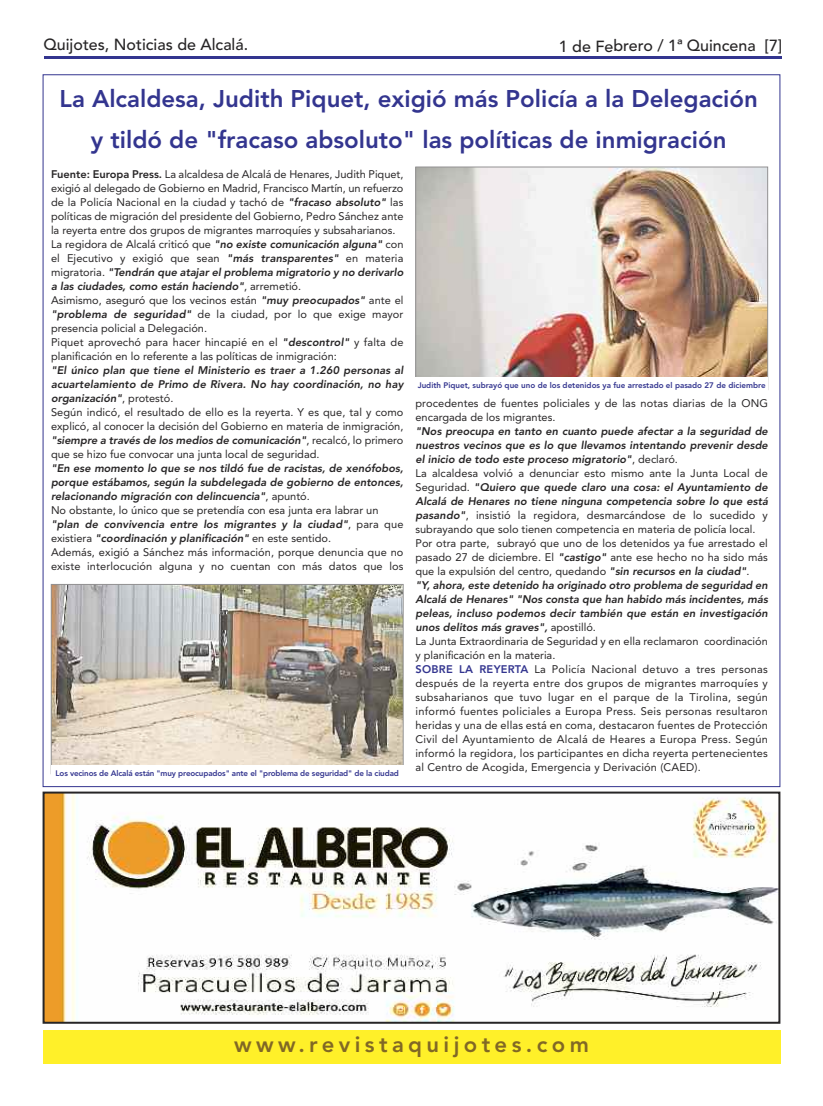
<style>
.page{position:relative;width:823px;height:1106px;background:#fff}
.page>*{position:absolute;margin:0;border:0;box-sizing:border-box;transform-origin:0 0}
.t1{font:800 24px/40.2px "Avenir";color:#33358f;text-align:center}
.t2{font:800 22px "Avenir";letter-spacing:.2em;color:#816825}
.t3{font:500 16px "Avenir";color:#272526}
.t4{font:11px/14px "Avenir";color:#272526}
.t5{font:italic 800 11px/14px "Avenir";color:#272526}
.t6{font:800 8px "Avenir";letter-spacing:-.015em;color:#33358f}
.s1{font-weight:800}
.s2{font-weight:800;font-style:italic}
.s3{font-weight:400;font-style:normal}
.s4{font-weight:800;color:#33358f}
</style>
<div class="page">
<hr style="left:44px;top:56px;width:737px;height:3px;background:#33358f">
<div style="left:43px;top:1030px;width:737px;height:33px;background:#fff029"></div>
<img style="left:46px;top:794px;width:731px;height:226px">
<div style="left:43px;top:791px;width:737px;height:232px;border:2px solid #272526"></div>
<img style="left:417px;top:169px;width:348px;height:208px">
<img style="left:53px;top:586px;width:348px;height:179px">
<div style="left:51px;top:584px;width:352px;height:190px;border:1px solid #939293"></div>
<div style="left:51px;top:765px;width:352px;height:15px;background:#fff"></div>
<h3 class="t3" style="left:44px;top:31px;width:206px">Quijotes, Noticias de Alcalá.</h3>
<h3 class="t3" style="left:558px;top:32px;width:225px">1 de Febrero / 1ª Quincena [7]</h3>
<h1 class="t1" style="left:60px;top:79px;width:699px">La Alcaldesa, Judith Piquet, exigió más Policía a la Delegación y tildó de "fracaso absoluto" las políticas de inmigración</h1>
<p class="t4" style="left:51px;top:167px;width:354px"><span class="s1">Fuente: Europa Press.</span> La alcaldesa de Alcalá de Henares, Judith Piquet, exigió al delegado de Gobierno en Madrid, Francisco Martín, un refuerzo de la Policía Nacional en la ciudad y tachó de <span class="s2">"fracaso absoluto"</span> las políticas de migración del presidente del Gobierno, Pedro Sánchez ante la reyerta entre dos grupos de migrantes marroquíes y subsaharianos.<br>La regidora de Alcalá criticó que <span class="s2">"no existe comunicación alguna"</span> con el Ejecutivo y exigió que sean <span class="s2">"más transparentes"</span> en materia migratoria. <span class="s2">"Tendrán que atajar el problema migratorio y no derivarlo a las ciudades, como están haciendo"</span>, arremetió.<br>Asimismo, aseguró que los vecinos están <span class="s2">"muy preocupados"</span> ante el <span class="s2">"problema de seguridad"</span> de la ciudad, por lo que exige mayor presencia policial a Delegación.<br>Piquet aprovechó para hacer hincapié en el <span class="s2">"descontrol"</span> y falta de planificación en lo referente a las políticas de inmigración:</p>
<p class="t4" style="left:51px;top:363px;width:354px"><span class="s2">"El único plan que tiene el Ministerio es traer a 1.260 personas al acuartelamiento de Primo de Rivera. No hay coordinación, no hay organización"</span>, protestó.<br>Según indicó, el resultado de ello es la reyerta. Y es que, tal y como explicó, al conocer la decisión del Gobierno en materia de inmigración, <span class="s2">"siempre a través de los medios de comunicación"</span>, recalcó, lo primero que se hizo fue convocar una junta local de seguridad.</p>
<p class="t5" style="left:51px;top:461px;width:354px">"En ese momento lo que se nos tildó fue de racistas, de xenófobos, porque estábamos, según la subdelegada de gobierno de entonces, relacionando migración con delincuencia"<span class="s3">, apuntó.<br>No obstante, lo único que se pretendía con esa junta era labrar un </span>"plan de convivencia entre los migrantes y la ciudad"<span class="s3">, para que existiera</span> "coordinación y planificación" <span class="s3">en este sentido.<br>Además, exigió a Sánchez más información, porque denuncia que no existe interlocución alguna y no cuentan con más datos que los</span></p>
<p class="t6" style="left:55px;top:766px;width:344px">Los vecinos de Alcalá están "muy preocupados" ante el "problema de seguridad" de la ciudad</p>
<p class="t6" style="left:417px;top:379px;width:349px">Judith Piquet, subrayó que uno de los detenidos ya fue arrestado el pasado 27 de diciembre</p>
<p class="t4" style="left:415px;top:396px;width:354px">procedentes de fuentes policiales y de las notas diarias de la ONG encargada de los migrantes.</p>
<p class="t4" style="left:415px;top:424px;width:354px"><span class="s2">"Nos preocupa en tanto en cuanto puede afectar a la seguridad de nuestros vecinos que es lo que llevamos intentando prevenir desde el inicio de todo este proceso migratorio"</span>, declaró.<br>La alcaldesa volvió a denunciar esto mismo ante la Junta Local de Seguridad. <span class="s2">"Quiero que quede claro una cosa: el Ayuntamiento de Alcalá de Henares no tiene ninguna competencia sobre lo que está pasando"</span>, insistió la regidora, desmarcándose de lo sucedido y subrayando que solo tienen competencia en materia de policía local.<br>Por otra parte, subrayó que uno de los detenidos ya fue arrestado el pasado 27 de diciembre. El <span class="s2">"castigo"</span> ante ese hecho no ha sido más que la expulsión del centro, quedando <span class="s2">"sin recursos en la ciudad"</span>.<br><span class="s2">"Y, ahora, este detenido ha originado otro problema de seguridad en Alcalá de Henares" "Nos consta que han habido más incidentes, más peleas, incluso podemos decir también que están en investigación unos delitos más graves",</span> apostilló.<br>La Junta Extraordinaria de Seguridad y en ella reclamaron coordinación y planificación en la materia.<br><span class="s4">SOBRE LA REYERTA</span> La Policía Nacional detuvo a tres personas después de la reyerta entre dos grupos de migrantes marroquíes y subsaharianos que tuvo lugar en el parque de la Tirolina, según informó fuentes policiales a Europa Press. Seis personas resultaron heridas y una de ellas está en coma, destacaron fuentes de Protección Civil del Ayuntamiento de Alcalá de Heares a Europa Press. Según informó la regidora, los participantes en dicha reyerta pertenecientes al Centro de Acogida, Emergencia y Derivación (CAED).</p>
<h2 class="t2" style="left:234px;top:1027px;width:356px">www.revistaquijotes.com</h2>
</div>
